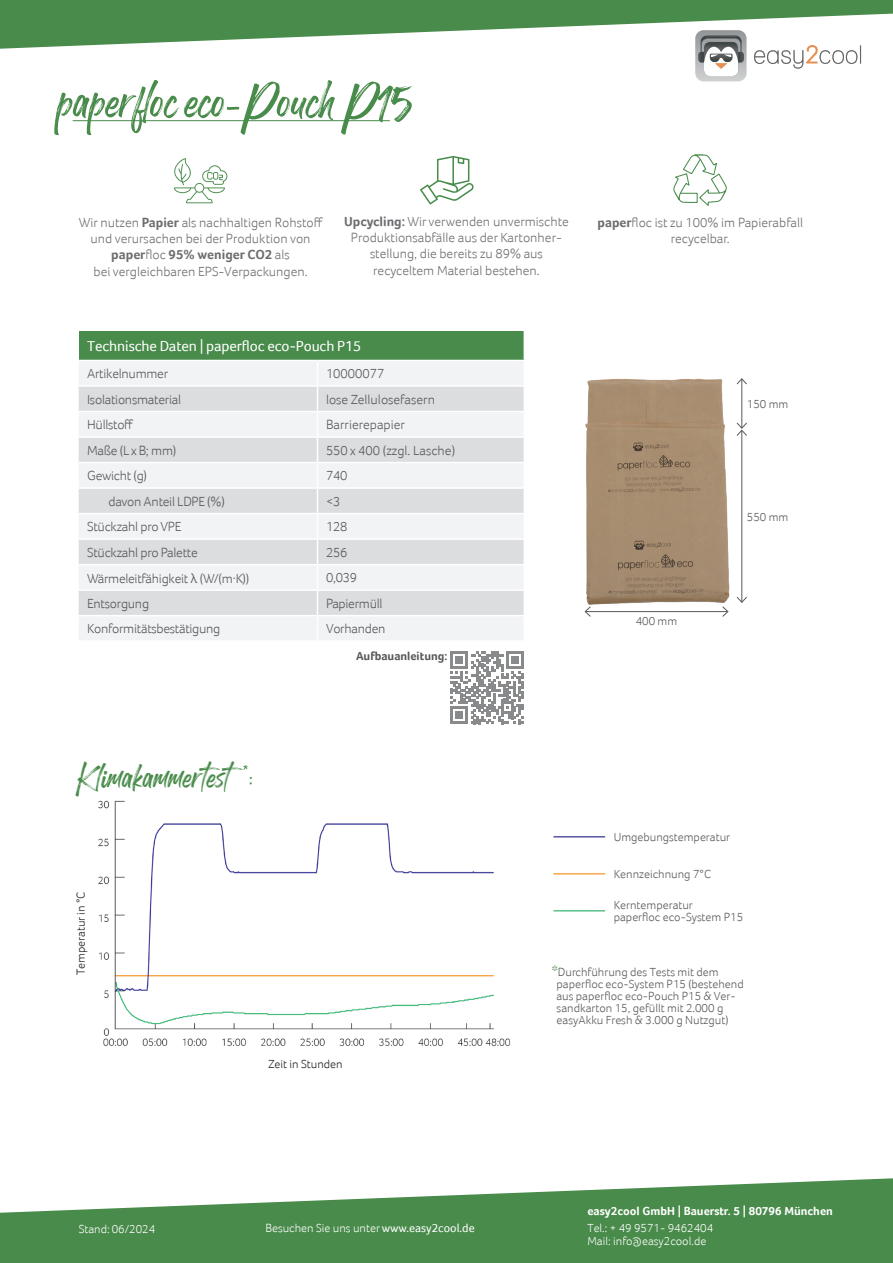
<style>
.page{position:relative;width:893px;height:1263px;background:#fff}
.page>*{position:absolute;margin:0;border:0;box-sizing:border-box;transform-origin:0 0}
.t1{font:57px "Rogthem";color:#498b4b}
.t2{font:37.5px "Rogthem";letter-spacing:.01em;color:#498b4b}
.t3{font:15px "Foco";letter-spacing:-.01em;color:#fff}
.t4{font:300 13.5px/16.2px "Foco";color:#6c6d70;text-align:center}
.t5{font:300 13.5px "Foco";letter-spacing:-.02em;color:#57585a}
.t6{font:300 13.5px "Foco";color:#57585a}
.t7{font:300 12px/12px "Foco";color:#57585a}
.t8{font:300 12px/13.5px "Foco";color:#fff}
.t9{font:700 12px "Foco";color:#fff}
.t10{font:300 12px "Foco";color:#231f20}
.t11{font:700 12px "Foco";color:#57585a}
.s1{font-weight:700}
.s2{font-family:"Bahnschrift";font-weight:400}
.s3{font-weight:400}
.s4{font-weight:700;font-size:15px;color:#6c9b67}
</style>
<div class="page">
<img style="left:585px;top:378px;width:158px;height:235px">
<svg style="left:0;top:1178px;width:893px;height:85px;fill:#498b4b"></svg>
<hr style="left:73px;top:120px;width:317px;height:1px;background:#498b4b">
<svg style="left:0;top:0;width:893px;height:81px"></svg>
<div style="left:79px;top:331px;width:445px;height:29px;background:#498b4b"></div>
<div style="left:79px;top:362px;width:444px;height:278px;background:#f2f3f4"></div>
<svg style="left:79px;top:387px;width:445px;height:228px;fill:#dcdddf"></svg>
<hr style="left:79px;top:385px;width:238px;height:2px;background:#fff">
<hr style="left:317px;top:385px;width:208px;height:2px;background:#fff">
<hr style="left:79px;top:411px;width:238px;height:1px;background:#fff">
<hr style="left:317px;top:411px;width:208px;height:1px;background:#fff">
<hr style="left:79px;top:436px;width:238px;height:2px;background:#fff">
<hr style="left:317px;top:436px;width:208px;height:2px;background:#fff">
<hr style="left:79px;top:462px;width:238px;height:1px;background:#fff">
<hr style="left:317px;top:462px;width:208px;height:1px;background:#fff">
<hr style="left:79px;top:487px;width:238px;height:2px;background:#fff">
<hr style="left:317px;top:487px;width:208px;height:2px;background:#fff">
<hr style="left:79px;top:513px;width:238px;height:1px;background:#fff">
<hr style="left:317px;top:513px;width:208px;height:1px;background:#fff">
<hr style="left:79px;top:538px;width:238px;height:2px;background:#fff">
<hr style="left:317px;top:538px;width:208px;height:2px;background:#fff">
<hr style="left:79px;top:564px;width:238px;height:1px;background:#fff">
<hr style="left:317px;top:564px;width:208px;height:1px;background:#fff">
<hr style="left:79px;top:589px;width:238px;height:2px;background:#fff">
<hr style="left:317px;top:589px;width:208px;height:2px;background:#fff">
<hr style="left:79px;top:615px;width:238px;height:1px;background:#fff">
<hr style="left:317px;top:615px;width:208px;height:1px;background:#fff">
<svg style="left:317px;top:362px;width:1px;height:278px"></svg>
<svg style="left:673px;top:155px;width:54px;height:51px"></svg>
<svg style="left:420px;top:156px;width:53px;height:48px"></svg>
<svg style="left:174px;top:158px;width:53px;height:45px"></svg>
<svg style="left:451px;top:651px;width:72px;height:73px"></svg>
<hr style="left:585px;top:611px;width:143px;height:1px;background:#57585a">
<svg style="left:584px;top:606px;width:7px;height:11px"></svg>
<svg style="left:722px;top:606px;width:7px;height:11px"></svg>
<img style="left:99px;top:800px;width:412px;height:247px">
<img style="left:553px;top:836px;width:53px;height:76px">
<hr style="left:741px;top:430px;width:1px;height:172px;background:#57585a">
<svg style="left:736px;top:596px;width:11px;height:7px"></svg>
<hr style="left:741px;top:379px;width:1px;height:49px;background:#57585a">
<svg style="left:736px;top:422px;width:11px;height:15px"></svg>
<svg style="left:736px;top:378px;width:11px;height:7px"></svg>
<h1 class="t1" style="left:57px;top:49px;width:355px">paperfloc eco-Pouch P15</h1>
<p class="t4" style="left:79px;top:214px;width:245px">Wir nutzen <span class="s1">Papier</span> als nachhaltigen Rohstoff und verursachen bei der Produktion von <span class="s1">paper</span>floc <span class="s1">95% weniger CO2</span> als<br>bei vergleichbaren EPS-Verpackungen.</p>
<p class="t4" style="left:344px;top:213px;width:226px"><span class="s1">Upcycling:</span> Wir verwenden unvermischte Produktionsabfälle aus der Kartonher&shy;stellung, die bereits zu 89% aus recyceltem Material bestehen.</p>
<p class="t4" style="left:597px;top:214px;width:207px"><span class="s1">paper</span>floc ist zu 100% im Papierabfall recycelbar.</p>
<p class="t3" style="left:87px;top:337px;width:276px">Technische Daten | paperfloc eco-Pouch P15</p>
<p class="t5" style="left:87px;top:366px;width:82px">Artikelnummer</p>
<p class="t6" style="left:326px;top:366px;width:60px">10000077</p>
<p class="t5" style="left:87px;top:391px;width:95px">Isolationsmaterial</p>
<p class="t6" style="left:326px;top:391px;width:110px">lose Zellulosefasern</p>
<p class="t5" style="left:87px;top:417px;width:48px">Hüllstoff</p>
<p class="t6" style="left:326px;top:417px;width:80px">Barrierepapier</p>
<p class="t5" style="left:87px;top:442px;width:91px">Maße (L x B; mm)</p>
<p class="t6" style="left:326px;top:442px;width:131px">550 x 400 (zzgl. Lasche)</p>
<p class="t5" style="left:87px;top:468px;width:62px">Gewicht (g)</p>
<p class="t5" style="left:326px;top:468px;width:23px">740</p>
<p class="t5" style="left:108px;top:493px;width:118px">davon Anteil LDPE (%)</p>
<p class="t5" style="left:326px;top:493px;width:16px">&lt;3</p>
<p class="t5" style="left:87px;top:519px;width:96px">Stückzahl pro VPE</p>
<p class="t5" style="left:326px;top:519px;width:23px">128</p>
<p class="t5" style="left:87px;top:544px;width:112px">Stückzahl pro Palette</p>
<p class="t5" style="left:326px;top:544px;width:23px">256</p>
<p class="t5" style="left:87px;top:570px;width:164px">Wärmeleitfähigkeit <span class="s2">λ</span> (W/(m·K))</p>
<p class="t5" style="left:326px;top:570px;width:33px">0,039</p>
<p class="t5" style="left:87px;top:595px;width:64px">Entsorgung</p>
<p class="t5" style="left:326px;top:595px;width:58px">Papiermüll</p>
<p class="t5" style="left:87px;top:621px;width:135px">Konformitätsbestätigung</p>
<p class="t5" style="left:326px;top:621px;width:61px">Vorhanden</p>
<p class="t11" style="left:356px;top:649px;width:93px">Aufbauanleitung:</p>
<h2 class="t2" style="left:74px;top:743px;width:179px">Klimakammertest *:</h2>
<p class="t10" style="left:74px;top:975px;width:85px;rotate:-90deg">Temperatur in °C</p>
<p class="t10" style="left:268px;top:1057px;width:76px">Zeit in Stunden</p>
<p class="t8" style="left:79px;top:1222px;width:78px">Stand: 06/2024</p>
<p class="t8" style="left:266px;top:1221px;width:211px">Besuchen Sie uns unter <span class="s3">www.easy2cool.de</span></p>
<p class="t7" style="left:747px;top:398px;width:43px">150 mm</p>
<p class="t7" style="left:636px;top:615px;width:43px">400 mm</p>
<p class="t7" style="left:747px;top:510px;width:43px">550 mm</p>
<p class="t7" style="left:614px;top:831px;width:118px">Umgebungstemperatur</p>
<p class="t7" style="left:614px;top:868px;width:99px">Kennzeichnung 7°C</p>
<p class="t7" style="left:614px;top:898px;width:131px">Kerntemperatur<br>paperfloc eco-System P15</p>
<p class="t7" style="left:557px;top:966px;width:189px;text-indent:-5px"><span class="s4">*</span>Durchführung des Tests mit dem paperfloc eco-System P15 (bestehend aus paperfloc eco-Pouch P15 &amp; Ver&shy;sandkarton 15, gefüllt mit 2.000 g easyAkku Fresh &amp; 3.000 g Nutzgut)</p>
<p class="t9" style="left:587px;top:1204px;width:247px">easy2cool GmbH | Bauerstr. 5 | 80796 München</p>
<p class="t8" style="left:587px;top:1221px;width:127px">Tel.: + 49 9571- 9462404<br>Mail: info@easy2cool.de</p>
</div>
